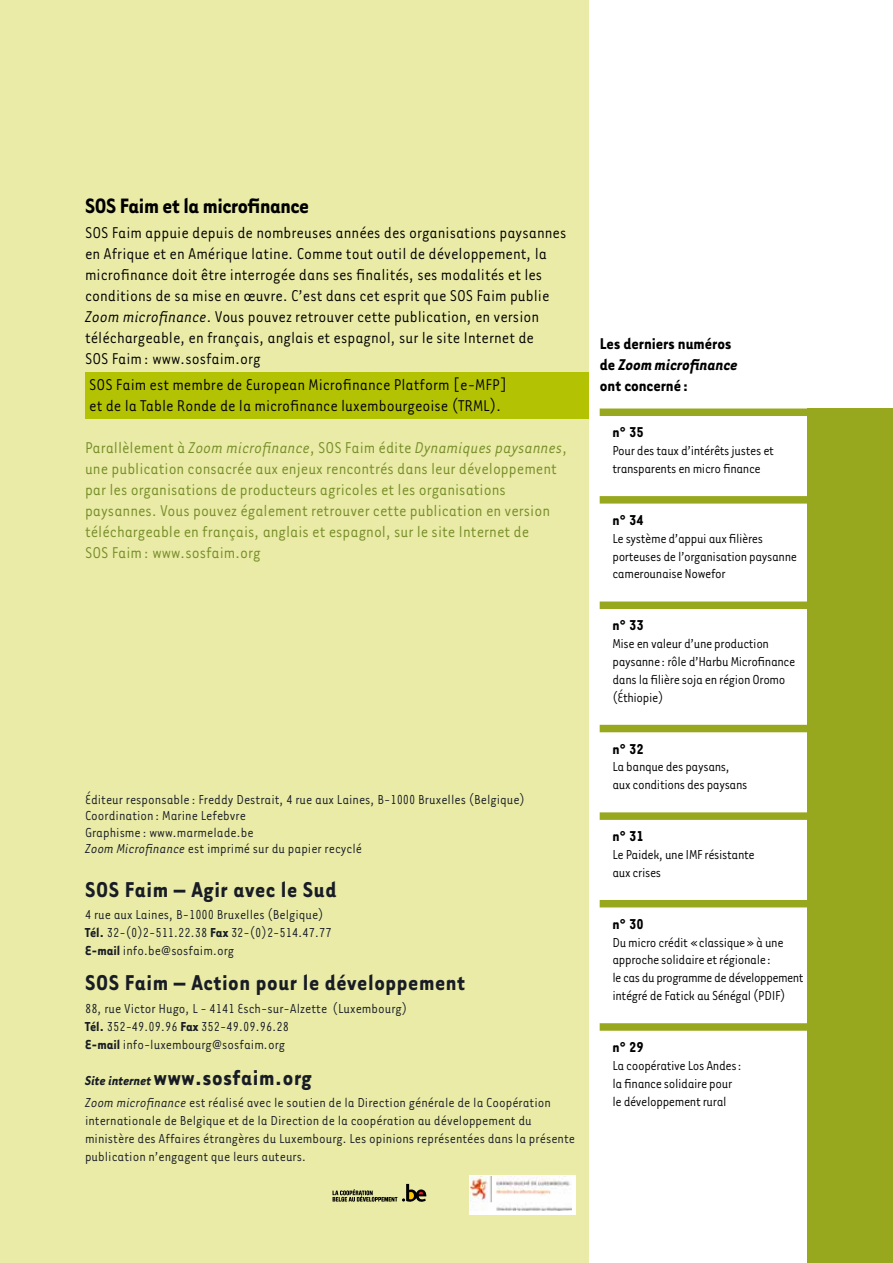
<style>
.page{position:relative;width:893px;height:1263px;background:#fff}
.page>*{position:absolute;margin:0;border:0;box-sizing:border-box;transform-origin:0 0}
.t1{font:700 24.75px "Tarzana Narrow";letter-spacing:.025em;color:#181c25}
.t2{font:700 24px "Tarzana Narrow";letter-spacing:-.015em;color:#000}
.t3{font:18px/21px "Tarzana Narrow";color:#000}
.t4{font:18px/21px "Tarzana Narrow";color:#768d28}
.t5{font:700 18px/21px "Tarzana Narrow";color:#000}
.t6{font:700 16.5px "Tarzana Narrow";color:#000}
.t7{font:15px/18px "Tarzana Narrow";color:#181c25}
.t8{font:15px/17.9px "Tarzana Narrow";letter-spacing:-.025em;color:#000}
.s1{font-style:italic}
.s2{font-weight:700}
.s3{font-style:italic;font-size:15px}
</style>
<div class="page">
<div style="left:0;top:0;width:589px;height:1263px;background:#e9eba6"></div>
<div style="left:85px;top:372px;width:503px;height:46px;background:#b3c203"></div>
<div style="left:600px;top:408px;width:208px;height:8px;background:#98a81e"></div>
<div style="left:600px;top:496px;width:208px;height:8px;background:#98a81e"></div>
<div style="left:600px;top:601px;width:208px;height:8px;background:#98a81e"></div>
<div style="left:600px;top:725px;width:208px;height:7px;background:#98a81e"></div>
<div style="left:600px;top:812px;width:208px;height:8px;background:#98a81e"></div>
<div style="left:600px;top:900px;width:208px;height:7px;background:#98a81e"></div>
<div style="left:600px;top:1023px;width:208px;height:8px;background:#98a81e"></div>
<div style="left:808px;top:409px;width:85px;height:854px;background:#98a81e"></div>
<div style="left:470px;top:1175px;width:106px;height:40px;background:#fff"></div>
<img style="left:471px;top:1176px;width:100px;height:34px">
<svg style="left:333px;top:1184px;width:93px;height:18px"></svg>
<h2 class="t2" style="left:85px;top:191px;width:225px">SOS Faim et la microfinance</h2>
<p class="t3" style="left:85px;top:222px;width:483px">SOS Faim appuie depuis de nombreuses années des organisations paysannes en Afrique et en Amérique latine. Comme tout outil de développement, la microfinance doit être interrogée dans ses finalités, ses modalités et les conditions de sa mise en œuvre. C’est dans cet esprit que SOS Faim publie <span class="s1">Zoom microfinance</span>. Vous pouvez retrouver cette publication, en version téléchargeable, en français, anglais et espagnol, sur le site Internet de<br>SOS Faim: www.sosfaim.org</p>
<p class="t3" style="left:89px;top:373px;width:419px">SOS Faim est membre de European Microfinance Platform [e-MFP] et de la Table Ronde de la microfinance luxembourgeoise (TRML).</p>
<p class="t4" style="left:85px;top:436px;width:484px">Parallèlement à <span class="s1">Zoom microfinance</span>, SOS Faim édite <span class="s1">Dynamiques paysannes</span>, une publication consacrée aux enjeux rencontrés dans leur développement par les organisations de producteurs agricoles et les organisations paysannes. Vous pouvez également retrouver cette publication en version téléchargeable en français, anglais et espagnol, sur le site Internet de<br>SOS Faim: www.sosfaim.org</p>
<p class="t7" style="left:85px;top:790px;width:441px;line-height:16.5px">éditeur responsable : Freddy Destrait, 4 rue aux Laines, B-1000 Bruxelles (Belgique)<br>Coordination : Marine Lefebvre<br>Graphisme : www.marmelade.be<br><span class="s1">Zoom Microfinance</span> est imprimé sur du papier recyclé</p>
<h1 class="t1" style="left:85px;top:874px;width:253px">SOS Faim – Agir avec le Sud</h1>
<p class="t7" style="left:85px;top:905px;width:248px">4 rue aux Laines, B-1000 Bruxelles (Belgique)<br><span class="s2">Tél.</span> 32-(0)2-511.22.38 <span class="s2">Fax</span> 32-(0)2-514.47.77<br><span class="s2">E-mail</span> info.be@sosfaim.org</p>
<h1 class="t1" style="left:85px;top:967px;width:382px">SOS Faim – Action pour le développement</h1>
<p class="t7" style="left:85px;top:998px;width:324px">88, rue Victor Hugo, L - 4141 Esch-sur-Alzette (Luxembourg)<br><span class="s2">Tél.</span> 352-49.09.96 <span class="s2">Fax</span> 352-49.09.96.28<br><span class="s2">E-mail</span> info-luxembourg@sosfaim.org</p>
<h1 class="t1" style="left:85px;top:1062px;width:228px"><span class="s3">Site internet</span> www.sosfaim.org</h1>
<p class="t7" style="left:85px;top:1093px;width:492px"><span class="s1">Zoom microfinance</span> est réalisé avec le soutien de la Direction générale de la Coopération internationale de Belgique et de la Direction de la coopération au développement du ministère des Affaires étrangères du Luxembourg. Les opinions représentées dans la présente publication n’engagent que leurs auteurs.</p>
<p class="t5" style="left:600px;top:332px;width:140px">Les derniers numéros de <span class="s1">Zoommicrofinance </span>ont concerné :</p>
<p class="t6" style="left:612px;top:422px;width:33px">n° 35</p>
<p class="t8" style="left:612px;top:441px;width:163px">Pour des taux d’intérêtsjustes et transparents en micro finance</p>
<p class="t6" style="left:612px;top:509px;width:33px">n° 34</p>
<p class="t8" style="left:612px;top:529px;width:186px">Le système d’appui aux filières porteuses de l’organisation paysanne camerounaise Nowefor</p>
<p class="t6" style="left:612px;top:615px;width:33px">n° 33</p>
<p class="t8" style="left:612px;top:634px;width:184px">Mise en valeur d’une production paysanne:rôle d’HarbuMicrofinance dansla filière soja en région Oromo (Éthiopie)</p>
<p class="t6" style="left:612px;top:738px;width:33px">n° 32</p>
<p class="t8" style="left:612px;top:757px;width:137px">La banque des paysans, auxconditions des paysans</p>
<p class="t6" style="left:612px;top:826px;width:33px">n° 31</p>
<p class="t8" style="left:612px;top:845px;width:144px">Le Paidek, une IMFrésistante auxcrises</p>
<p class="t6" style="left:612px;top:913px;width:33px">n° 30</p>
<p class="t8" style="left:612px;top:932px;width:193px">Dumicro crédit «classique» à une approche solidaire et régionale:<br>le casduprogrammededéveloppement intégré de Fatick au Sénégal(PDIF)</p>
<p class="t6" style="left:612px;top:1037px;width:33px">n° 29</p>
<p class="t8" style="left:612px;top:1056px;width:131px">La coopérative Los Andes: la finance solidaire pour le développement rural</p>
</div>
